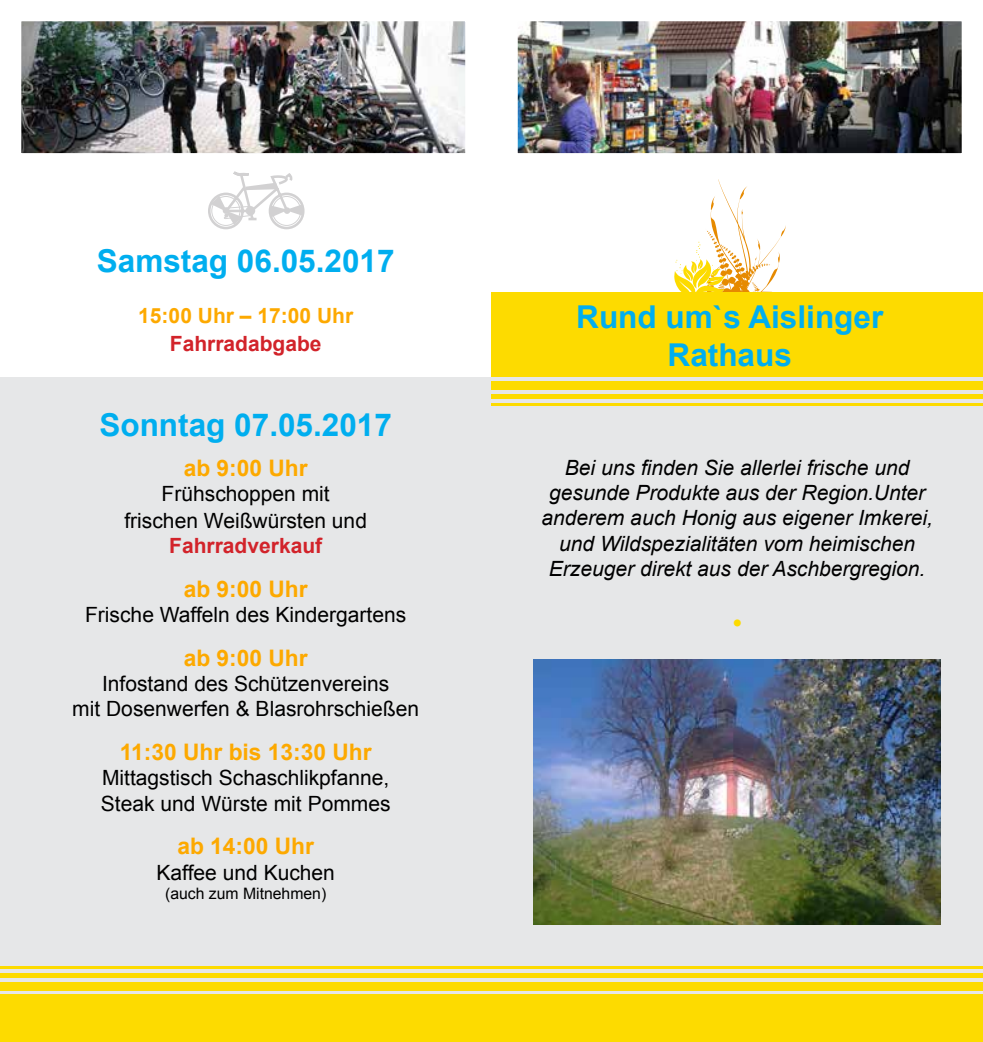
<style>
.page{position:relative;width:983px;height:1042px;background:#fff}
.page>*{position:absolute;margin:0;border:0;box-sizing:border-box;transform-origin:0 0}
.t1{font:700 31.5px/37.8px "Arial";color:#00aeef;text-align:center}
.t2{font:28px "Arial";color:#fddb00}
.t3{font:700 22.75px "Arial";color:#fda900}
.t4{font:21px/25.2px "Arial";color:#000;text-align:center}
.t5{font:italic 21px/25.2px "Arial";color:#000;text-align:center}
.t6{font:700 21px "Arial";color:#d2232a}
.t7{font:700 21px "Arial";color:#fda900}
.t8{font:15.75px "Arial";color:#000}
</style>
<div class="page">
<div style="left:491px;top:293px;width:491px;height:84px;background:#fddb00"></div>
<div style="left:0;top:377px;width:982px;height:618px;background:#e6e7e8"></div>
<img style="left:21px;top:21px;width:445px;height:133px">
<div style="left:0;top:995px;width:982px;height:47px;background:#fddb00"></div>
<img style="left:517px;top:21px;width:445px;height:133px">
<div style="left:491px;top:982px;width:491px;height:9px;background:#fddb00"></div>
<div style="left:491px;top:973px;width:491px;height:5px;background:#fddb00"></div>
<hr style="left:491px;top:966px;width:491px;height:3px;background:#fddb00">
<div style="left:0;top:982px;width:491px;height:9px;background:#fddb00"></div>
<div style="left:0;top:973px;width:491px;height:5px;background:#fddb00"></div>
<hr style="left:0;top:966px;width:491px;height:3px;background:#fddb00">
<div style="left:491px;top:381px;width:491px;height:8px;background:#fddb00"></div>
<div style="left:491px;top:394px;width:491px;height:5px;background:#fddb00"></div>
<hr style="left:491px;top:403px;width:491px;height:3px;background:#fddb00">
<svg style="left:208px;top:171px;width:97px;height:59px"></svg>
<svg style="left:673px;top:179px;width:112px;height:114px"></svg>
<img style="left:533px;top:660px;width:407px;height:264px">
<h1 class="t1" style="left:97px;top:243px;width:299px">Samstag 06.05.2017</h1>
<p class="t7" style="left:138px;top:301px;width:216px">15:00 Uhr – 17:00 Uhr</p>
<p class="t6" style="left:170px;top:329px;width:153px">Fahrradabgabe</p>
<h1 class="t1" style="left:99px;top:407px;width:294px">Sonntag 07.05.2017</h1>
<p class="t3" style="left:184px;top:452px;width:125px">ab 9:00 Uhr</p>
<p class="t4" style="left:124px;top:480px;width:244px;line-height:27.3px">Frühschoppen mit frischen Weißwürsten und</p>
<p class="t6" style="left:169px;top:532px;width:154px">Fahrradverkauf</p>
<p class="t3" style="left:184px;top:574px;width:125px">ab 9:00 Uhr</p>
<p class="t4" style="left:85px;top:602px;width:322px">Frische Waffeln des Kindergartens</p>
<p class="t3" style="left:184px;top:643px;width:125px">ab 9:00 Uhr</p>
<p class="t4" style="left:72px;top:671px;width:348px">Infostand des Schützenvereins<br>mit Dosenwerfen &amp; Blasrohrschießen</p>
<p class="t3" style="left:120px;top:737px;width:253px">11:30 Uhr bis 13:30 Uhr</p>
<p class="t4" style="left:101px;top:765px;width:291px;text-align:left">Mittagstisch Schaschlikpfanne,<br>Steak und Würste mit Pommes</p>
<p class="t3" style="left:177px;top:831px;width:138px">ab 14:00 Uhr</p>
<p class="t4" style="left:156px;top:860px;width:180px">Kaffee und Kuchen</p>
<p class="t8" style="left:165px;top:882px;width:163px">(auch zum Mitnehmen)</p>
<h1 class="t1" style="left:576px;top:299px;width:308px">Rund um`s Aislinger<br>Rathaus</h1>
<p class="t5" style="left:541px;top:455px;width:392px">Bei uns finden Sie allerlei frische und gesunde Produkte aus der Region.Unter anderem auch Honig aus eigener Imkerei, und Wildspezialitäten vom heimischen Erzeuger direkt aus der Aschbergregion.</p>
<h2 class="t2" style="left:732px;top:605px;width:11px">•</h2>
</div>
